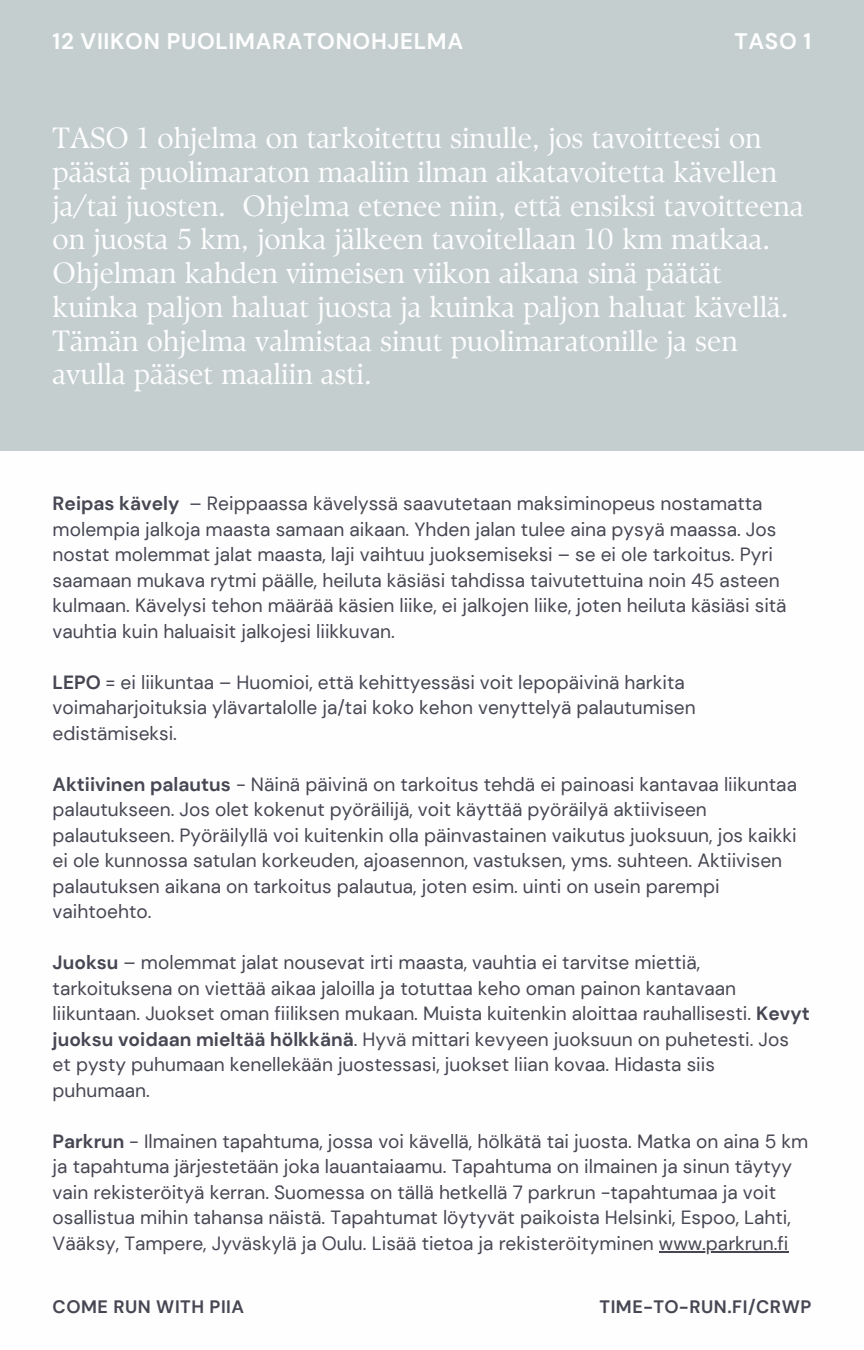
<style>
.page{position:relative;width:864px;height:1350px;background:#fff}
.page>*{position:absolute;margin:0;border:0;box-sizing:border-box;transform-origin:0 0}
.t1{font:29.25px/33.8px "TY Serif D";color:#fefefe}
.t2{font:700 22.5px "DM Sans";letter-spacing:.03em;color:#fefefe}
.t3{font:19.12px/25.4px "DM Sans";color:#464753}
.t4{font:700 18px "DM Sans";letter-spacing:.03em;color:#464753}
.s1{font-weight:700}
</style>
<div class="page">
<div style="left:0;top:0;width:864px;height:451px;background:#c5cecf"></div>
<hr style="left:659px;top:1251px;width:129px;height:2px;background:#464753">
<h2 class="t2" style="left:53px;top:27px;width:412px">12 VIIKON PUOLIMARATONOHJELMA</h2>
<h1 class="t2" style="left:735px;top:27px;width:78px">TASO 1</h1>
<p class="t1" style="left:53px;top:121px;width:752px">TASO 1 ohjelma on tarkoitettu sinulle, jos tavoitteesi on päästä puolimaraton maaliin ilman aikatavoitetta kävellen ja/tai juosten. Ohjelma etenee niin, että ensiksi tavoitteena on juosta 5 km, jonka jälkeen tavoitellaan 10 km matkaa.<br>Ohjelman kahden viimeisen viikon aikana sinä päätät kuinka paljon haluat juosta ja kuinka paljon haluat kävellä.<br>Tämän ohjelma valmistaa sinut puolimaratonille ja sen avulla pääset maaliin asti.</p>
<p class="t3" style="left:53px;top:491px;width:736px"><span class="s1">Reipas kävely</span> – Reippaassa kävelyssä saavutetaan maksiminopeus nostamatta molempia jalkoja maasta samaan aikaan. Yhden jalan tulee aina pysyä maassa. Jos nostat molemmat jalat maasta, laji vaihtuu juoksemiseksi – se ei ole tarkoitus. Pyri saamaan mukava rytmi päälle, heiluta käsiäsi tahdissa taivutettuina noin 45 asteen kulmaan. Kävelysi tehon määrää käsien liike, ei jalkojen liike, joten heiluta käsiäsi sitä vauhtia kuin haluaisit jalkojesi liikkuvan.</p>
<p class="t3" style="left:53px;top:669px;width:645px"><span class="s1">LEPO</span> = ei liikuntaa – Huomioi, että kehittyessäsi voit lepopäivinä harkita voimaharjoituksia ylävartalolle ja/tai koko kehon venyttelyä palautumisen edistämiseksi.</p>
<p class="t3" style="left:53px;top:771px;width:746px"><span class="s1">Aktiivinen palautus</span> - Näinä päivinä on tarkoitus tehdä ei painoasi kantavaa liikuntaa palautukseen. Jos olet kokenut pyöräilijä, voit käyttää pyöräilyä aktiiviseen palautukseen. Pyöräilyllä voi kuitenkin olla päinvastainen vaikutus juoksuun, jos kaikki ei ole kunnossa satulan korkeuden, ajoasennon, vastuksen, yms. suhteen. Aktiivisen palautuksen aikana on tarkoitus palautua, joten esim. uinti on usein parempi vaihtoehto.</p>
<h3 class="t3" style="left:53px;top:950px;width:759px"><span class="s1">Juoksu</span> – molemmat jalat nousevat irti maasta, vauhtia ei tarvitse miettiä, tarkoituksena on viettää aikaa jaloilla ja totuttaa keho oman painon kantavaan liikuntaan. Juokset oman fiiliksen mukaan. Muista kuitenkin aloittaa rauhallisesti. <span class="s1">Kevyt juoksu voidaan mieltää hölkkänä</span>. Hyvä mittari kevyeen juoksuun on puhetesti. Jos et pysty puhumaan kenellekään juostessasi, juokset liian kovaa. Hidasta siis puhumaan.</h3>
<h3 class="t3" style="left:53px;top:1128px;width:757px"><span class="s1">Parkrun</span> - Ilmainen tapahtuma, jossa voi kävellä, hölkätä tai juosta. Matka on aina 5 km ja tapahtuma järjestetään joka lauantaiaamu. Tapahtuma on ilmainen ja sinun täytyy vain rekisteröityä kerran. Suomessa on tällä hetkellä 7 parkrun -tapahtumaa ja voit osallistua mihin tahansa näistä. Tapahtumat löytyvät paikoista Helsinki, Espoo, Lahti, Vääksy, Tampere, Jyväskylä ja Oulu. Lisää tietoa ja rekisteröityminen www.parkrun.fi</h3>
<h2 class="t4" style="left:53px;top:1295px;width:193px">COME RUN WITH PIIA</h2>
<p class="t4" style="left:600px;top:1295px;width:213px">TIME-TO-RUN.FI/CRWP</p>
</div>
